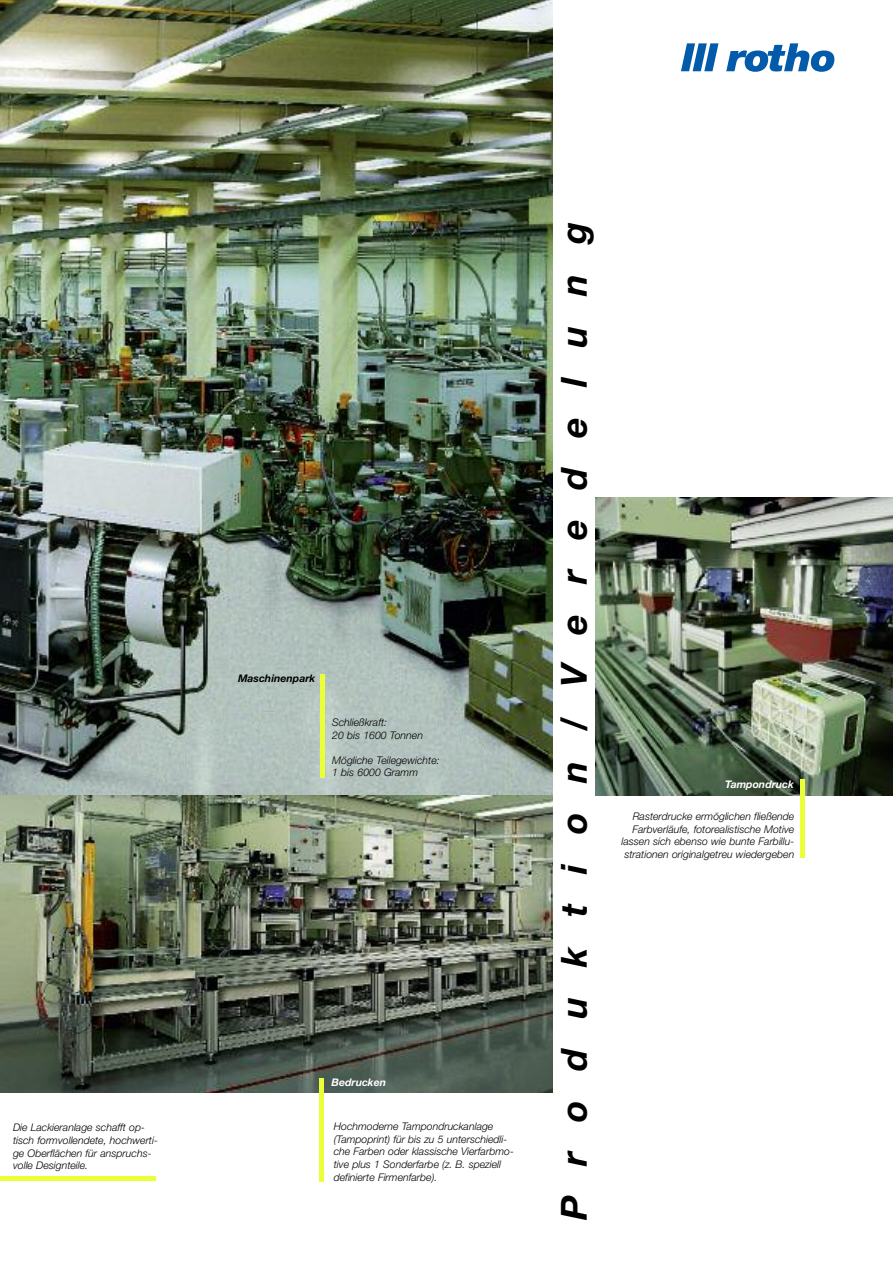
<style>
.page{position:relative;width:893px;height:1263px;background:#fff}
.page>*{position:absolute;margin:0;border:0;box-sizing:border-box;transform-origin:0 0}
.t1{font:italic 700 36px "Helvetica Neue";letter-spacing:.835em;color:#000}
.t2{font:italic 300 10.5px/12.6px "Helvetica Neue";color:#000}
.t3{font:italic 700 10.5px "Helvetica Neue";color:#fff}
.t4{font:italic 700 10.5px "Helvetica Neue";color:#000}
</style>
<div class="page">
<img style="left:0;top:0;width:553px;height:795px">
<svg style="left:681px;top:43px;width:37px;height:28px"></svg>
<svg style="left:726px;top:43px;width:108px;height:29px"></svg>
<img style="left:0;top:795px;width:553px;height:298px">
<img style="left:595px;top:497px;width:298px;height:298px">
<hr style="left:320px;top:1078px;width:4px;height:104px;background:#ebff38">
<div style="left:320px;top:674px;width:5px;height:103px;background:#ebff38"></div>
<hr style="left:800px;top:779px;width:4px;height:79px;background:#ebff38">
<div style="left:0;top:1176px;width:156px;height:5px;background:#ebff38"></div>
<p class="t4" style="left:238px;top:675px;width:79px">Maschinenpark</p>
<p class="t2" style="left:332px;top:717px;width:92px">Schließkraft:<br>20 bis 1600 Tonnen</p>
<p class="t2" style="left:332px;top:755px;width:109px">Mögliche Teilegewichte:<br>1 bis 6000 Gramm</p>
<p class="t3" style="left:332px;top:1078px;width:56px">Bedrucken</p>
<p class="t2" style="left:13px;top:1122px;width:146px">Die Lackieranlage schafft op&shy;tisch formvollendete, hochwerti&shy;ge Oberflächen für anspruchs&shy;volle Designteile.</p>
<p class="t2" style="left:334px;top:1121px;width:182px">Hochmoderne Tampondruckanlage (Tampoprint) für bis zu 5 unterschiedli&shy;che Farben oder klassische Vierfarbmo&shy;tive plus 1 Sonderfarbe (z. B. speziell definierte Firmenfarbe).</p>
<h1 class="t1" style="left:561px;top:1220px;width:1000px;rotate:-90deg">Produktion/Veredelung</h1>
<p class="t3" style="left:725px;top:781px;width:70px">Tampondruck</p>
<p class="t2" style="left:621px;top:811px;width:174px;text-align:right">Rasterdrucke ermöglichen fließende Farbverläufe, fotorealistische Motive lassen sich ebenso wie bunte Farbillu&shy;strationen originalgetreu wiedergeben</p>
</div>
